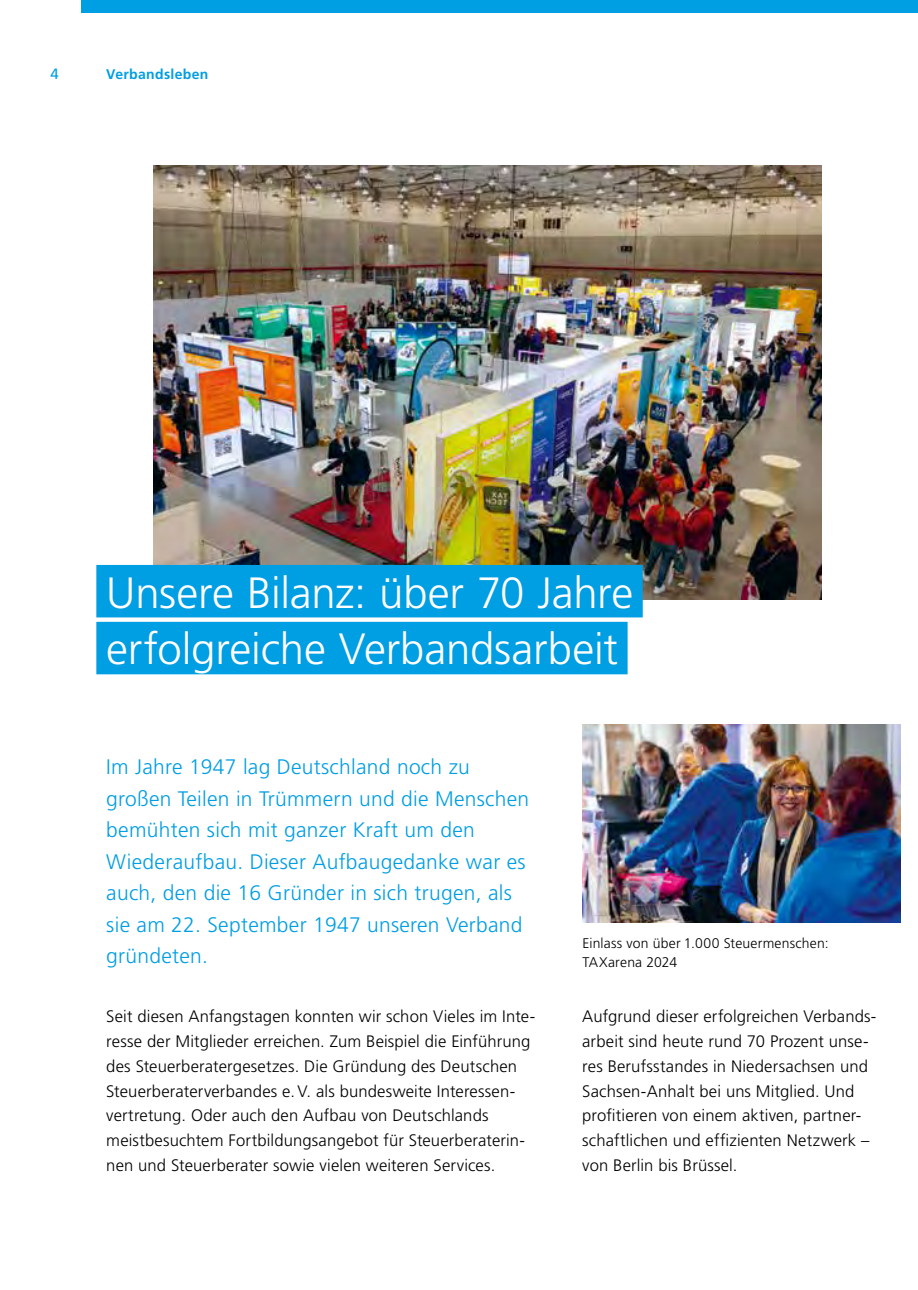
<style>
.page{position:relative;width:918px;height:1290px;background:#fff}
.page>*{position:absolute;margin:0;border:0;box-sizing:border-box;transform-origin:0 0}
.t1{font:300 43.75px/56.9px "Frutiger LT Std";letter-spacing:-.005em;color:#fff}
.t2{font:300 21px/31.5px "Frutiger LT Std";letter-spacing:.015em;color:#009ee3}
.t3{font:300 16.62px/24.8px "Frutiger LT Std";letter-spacing:.01em;color:#000}
.t4{font:14.88px "Frutiger LT Std";color:#009ee3}
.t5{font:300 14px/19.6px "Frutiger LT Std";letter-spacing:.015em;color:#000}
.t6{font:700 14px "Frutiger LT Std";letter-spacing:.02em;color:#009ee3}
</style>
<div class="page">
<img style="left:153px;top:166px;width:668px;height:433px">
<div style="left:96px;top:565px;width:547px;height:52px;background:#009ee3"></div>
<div style="left:96px;top:622px;width:531px;height:52px;background:#009ee3"></div>
<img style="left:582px;top:724px;width:318px;height:199px">
<div style="left:81px;top:0;width:837px;height:13px;background:#009ee3"></div>
<p class="t4" style="left:51px;top:65px;width:10px">4</p>
<p class="t6" style="left:106px;top:66px;width:104px">Verbandsleben</p>
<h1 class="t1" style="left:106px;top:565px;width:528px">Unsere Bilanz: über 70 Jahre erfolgreiche Verbandsarbeit</h1>
<p class="t2" style="left:106px;top:751px;width:424px">Im Jahre 1947 lag Deutschland noch zu großen Teilen in Trümmern und die Menschen bemühten sich mit ganzer Kraft um den Wiederaufbau. Dieser Aufbaugedanke war es auch, den die 16 Gründer in sich trugen, als sie am 22. September 1947 unseren Verband gründeten.</p>
<p class="t5" style="left:582px;top:933px;width:248px">Einlass von über 1.000 Steuermenschen:<br>TAXarena 2024</p>
<p class="t3" style="left:106px;top:1004px;width:431px">Seit diesen Anfangstagen konnten wir schon Vieles im Inte&shy;resse der Mitglieder erreichen. Zum Beispiel die Einführung des Steuerberatergesetzes. Die Gründung des Deutschen Steuerberaterverbandes e.V. als bundesweite Interessen&shy;vertretung. Oder auch den Aufbau von Deutschlands meistbesuchtem Fortbildungsangebot für Steuerberaterin&shy;nen und Steuerberater sowie vielen weiteren Services.</p>
<p class="t3" style="left:582px;top:1004px;width:295px">Aufgrund dieser erfolgreichen Verbands&shy;arbeit sind heute rund 70 Prozent unse&shy;res Berufsstandes in Niedersachsen und Sachsen-Anhalt bei uns Mitglied. Und profitieren von einem aktiven, partner&shy;schaftlichen und effizienten Netzwerk – von Berlin bis Brüssel.</p>
</div>
